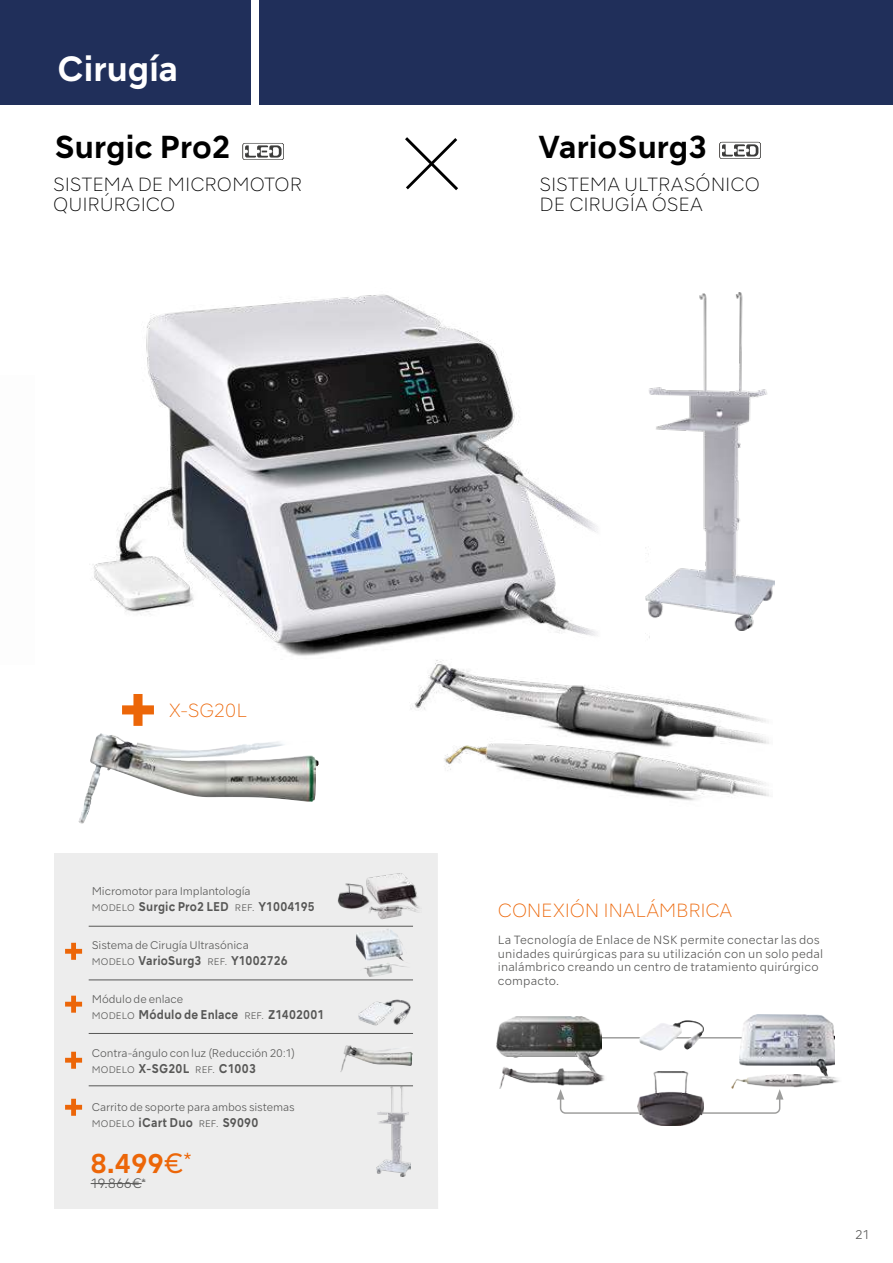
<style>
.page{position:relative;width:893px;height:1263px;background:#fff}
.page>*{position:absolute;margin:0;border:0;box-sizing:border-box;transform-origin:0 0}
.t1{font:700 33px "NSKTSRE";letter-spacing:-.02em;color:#fff}
.t2{font:700 30px "NSKTSRE";letter-spacing:-.015em;color:#000}
.t3{font:700 25.8px "NSKTSRE";color:#ec6608}
.t4{font:200 18px/19.8px "NSKTSRE";letter-spacing:-.01em;color:#000}
.t5{font:200 18px "NSKTSRE";letter-spacing:-.015em;color:#ec6608}
.t6{font:300 12.75px "NSKTSRE";color:#575756}
.t7{font:700 12px "NSKTSRE";letter-spacing:.01em;color:#575756;scale:.9 1}
.t8{font:300 12px "NSKTSRE";color:#575756}
.t9{font:300 11.25px/13.5px "NSKTSRE";letter-spacing:.01em;color:#575756}
.t10{font:300 10.5px "NSKTSRE";letter-spacing:-.005em;color:#575756}
.s1{font-weight:300;font-size:9px}
.s2{font-weight:400}
</style>
<div class="page">
<div style="left:0;top:0;width:893px;height:104px;background:#202f5a"></div>
<hr style="left:595px;top:1037px;width:155px;height:1px;background:#9d9d9c">
<svg style="left:557px;top:1089px;width:226px;height:25px"></svg>
<img style="left:639px;top:1020px;width:65px;height:30px">
<img style="left:497px;top:1016px;width:104px;height:50px">
<img style="left:739px;top:1015px;width:96px;height:60px">
<img style="left:731px;top:1075px;width:108px;height:13px">
<img style="left:637px;top:1072px;width:66px;height:53px">
<img style="left:500px;top:1066px;width:105px;height:23px">
<svg style="left:719px;top:142px;width:42px;height:17px"></svg>
<svg style="left:720px;top:143px;width:40px;height:15px"></svg>
<svg style="left:722px;top:144px;width:36px;height:12px"></svg>
<div style="left:243px;top:143px;width:41px;height:17px;background:#e2e2e2;border-radius:2px"></div>
<div style="left:243px;top:144px;width:40px;height:15px;background:#fff;border-radius:2px"></div>
<svg style="left:245px;top:145px;width:37px;height:13px"></svg>
<svg style="left:405px;top:137px;width:53px;height:53px"></svg>
<div style="left:251px;top:0;width:7px;height:106px;background:#fff"></div>
<div style="left:54px;top:853px;width:384px;height:356px;background:#ededed"></div>
<svg style="left:65px;top:943px;width:17px;height:17px"></svg>
<svg style="left:65px;top:996px;width:17px;height:17px"></svg>
<svg style="left:65px;top:1052px;width:17px;height:17px"></svg>
<svg style="left:65px;top:1099px;width:17px;height:17px"></svg>
<hr style="left:91px;top:1183px;width:51px;height:1px;background:#575756">
<img style="left:376px;top:1086px;width:35px;height:90px">
<img style="left:326px;top:869px;width:95px;height:52px">
<img style="left:358px;top:998px;width:53px;height:28px">
<img style="left:356px;top:929px;width:56px;height:35px">
<hr style="left:89px;top:926px;width:324px;height:1px;background:#575756">
<hr style="left:89px;top:980px;width:324px;height:1px;background:#575756">
<hr style="left:89px;top:1033px;width:324px;height:1px;background:#575756">
<hr style="left:89px;top:1085px;width:324px;height:1px;background:#575756">
<img style="left:92px;top:292px;width:677px;height:509px">
<div style="left:561px;top:510px;width:84px;height:154px;background:#fff"></div>
<img style="left:646px;top:293px;width:129px;height:337px">
<svg style="left:122px;top:694px;width:32px;height:32px"></svg>
<img style="left:78px;top:733px;width:241px;height:91px">
<img style="left:340px;top:1045px;width:73px;height:27px">
<h1 class="t1" style="left:57px;top:46px;width:123px">Cirugía</h1>
<h2 class="t2" style="left:54px;top:126px;width:178px">Surgic Pro2</h2>
<h2 class="t2" style="left:538px;top:126px;width:170px">VarioSurg3</h2>
<h3 class="t4" style="left:53px;top:174px;width:251px">SISTEMA DE MICROMOTOR<br>QUIRÚRGICO</h3>
<h3 class="t4" style="left:540px;top:174px;width:222px">SISTEMA ULTRASÓNICO<br>DE CIRUGÍA ÓSEA</h3>
<h3 class="t5" style="left:169px;top:698px;width:79px">X-SG20L</h3>
<p class="t10" style="left:92px;top:883px;width:160px">Micromotor para Implantología</p>
<p class="t7" style="left:92px;top:898px;width:249px"><span class="s1">MODELO</span> Surgic Pro2 LED <span class="s1">REF.</span> Y1004195</p>
<p class="t10" style="left:92px;top:937px;width:158px">Sistema de Cirugía Ultrasónica</p>
<p class="t7" style="left:92px;top:952px;width:219px"><span class="s1">MODELO</span> VarioSurg3 <span class="s1">REF.</span> Y1002726</p>
<p class="t10" style="left:92px;top:991px;width:93px">Módulo de enlace</p>
<p class="t7" style="left:92px;top:1006px;width:260px"><span class="s1">MODELO</span> Módulo de Enlace <span class="s1">REF.</span> Z1402001</p>
<p class="t10" style="left:92px;top:1045px;width:205px">Contra-ángulo con luz (Reducción 20:1)</p>
<p class="t7" style="left:92px;top:1060px;width:184px"><span class="s1">MODELO</span> X-SG20L <span class="s1">REF.</span> C1003</p>
<p class="t10" style="left:92px;top:1099px;width:204px">Carrito de soporte para ambos sistemas</p>
<p class="t7" style="left:92px;top:1114px;width:187px"><span class="s1">MODELO</span> iCart Duo <span class="s1">REF.</span> S9090</p>
<h3 class="t3" style="left:91px;top:1145px;width:102px">8.499<span class="s2">€</span><sup>*</sup></h3>
<p class="t6" style="left:91px;top:1174px;width:56px">19.866€<sup>*</sup></p>
<h3 class="t5" style="left:498px;top:898px;width:236px">CONEXIÓN INALÁMBRICA</h3>
<p class="t9" style="left:498px;top:933px;width:327px">La Tecnología de Enlace de NSK permite conectar las dos unidades quirúrgicas para su utilización con un solo pedal inalámbrico creando un centro de tratamiento quirúrgico compacto.</p>
<p class="t8" style="left:855px;top:1227px;width:16px">21</p>
</div>
